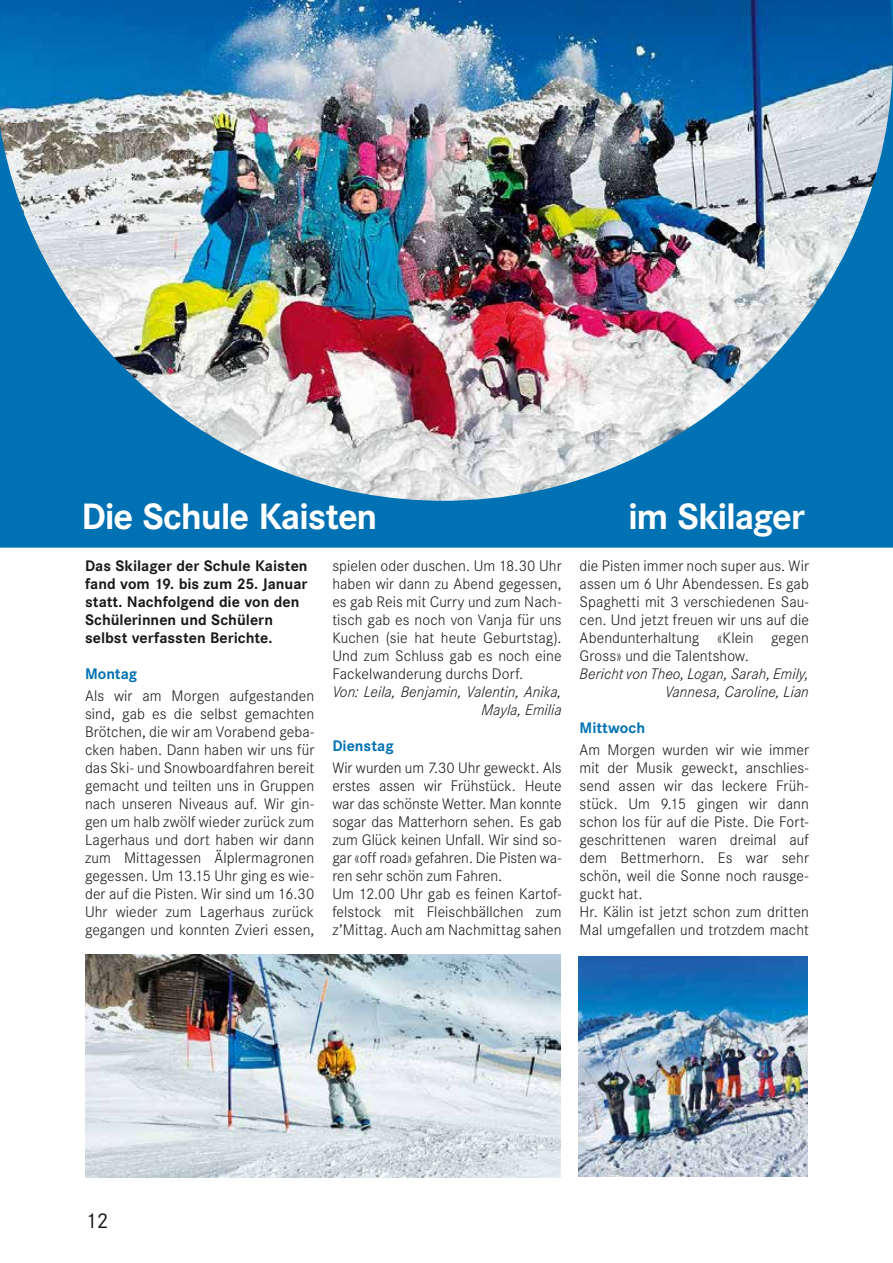
<style>
.page{position:relative;width:893px;height:1263px;background:#fff}
.page>*{position:absolute;margin:0;border:0;box-sizing:border-box;transform-origin:0 0}
.t1{font:700 36px "Corporate S";letter-spacing:-.03em;color:#fff}
.t2{font:21px "Corporate S";color:#1a1a18}
.t3{font:300 15px/18px "Corporate S";letter-spacing:.005em;color:#1a1a18;text-align:justify}
.t4{font:700 15px/18px "Corporate S";color:#1a1a18}
.t5{font:italic 300 15px/18px "Corporate S";letter-spacing:.005em;color:#1a1a18;text-align:right}
.t6{font:700 15px "Corporate S";color:#0072b4}
</style>
<div class="page">
<div style="left:0;top:501px;width:893px;height:47px;background:#0072b4"></div>
<img style="left:85px;top:955px;width:476px;height:223px">
<img style="left:579px;top:957px;width:229px;height:220px">
<img style="left:0;top:0;width:893px;height:501px">
<h1 class="t1" style="left:81px;top:494px;width:298px">Die Schule Kaisten</h1>
<h1 class="t1" style="left:628px;top:494px;width:179px">im Skilager</h1>
<p class="t4" style="left:85px;top:557px;width:224px">Das Skilager der Schule Kaisten fand vom 19. bis zum 25. Januar statt. Nachfolgend die von den<br>Schülerinnen und Schülern selbst verfassten Berichte.</p>
<p class="t6" style="left:85px;top:664px;width:54px">Montag</p>
<p class="t3" style="left:85px;top:687px;width:231px">Als wir am Morgen aufgestanden sind, gab es die selbst gemachten Brötchen, die wir am Vorabend geba&shy;cken haben. Dann haben wir uns für das Ski- und Snowboardfahren bereit gemacht und teilten uns in Gruppen nach unseren Niveaus auf. Wir gin&shy;gen um halb zwölf wieder zurück zum Lagerhaus und dort haben wir dann zum Mittagessen Älplermagronen gegessen. Um 13.15 Uhr ging es wie&shy;der auf die Pisten. Wir sind um 16.30<br>Uhr wieder zum Lagerhaus zurück gegangen und konnten Zvieri essen,</p>
<p class="t3" style="left:332px;top:556px;width:231px">spielen oder duschen. Um 18.30 Uhr haben wir dann zu Abend gegessen, es gab Reis mit Curry und zum Nach&shy;tisch gab es noch von Vanja für uns Kuchen (sie hat heute Geburtstag).<br>Und zum Schluss gab es noch eine Fackelwanderung durchs Dorf.</p>
<p class="t5" style="left:332px;top:682px;width:231px">Von: Leila, Benjamin, Valentin, Anika,<br>Mayla, Emilia</p>
<p class="t6" style="left:332px;top:736px;width:63px">Dienstag</p>
<p class="t3" style="left:332px;top:759px;width:231px;text-align:left">Wir wurden um 7.30 Uhr geweckt. Als erstes assen wir Frühstück. Heute war das schönste Wetter. Man konnte sogar das Matterhorn sehen. Es gab zum Glück keinen Unfall. Wir sind so&shy;gar «off road» gefahren. Die Pisten wa&shy;ren sehr schön zum Fahren.<br>Um 12.00 Uhr gab es feinen Kartof&shy;felstock mit Fleischbällchen zum z’Mittag. Auch am Nachmittag sahen</p>
<p class="t3" style="left:580px;top:556px;width:231px">die Pisten immer noch super aus. Wir assen um 6 Uhr Abendessen. Es gab Spaghetti mit 3 verschiedenen Sau&shy;cen. Und jetzt freuen wir uns auf die Abendunterhaltung «Klein gegen Gross» und die Talentshow.</p>
<p class="t5" style="left:580px;top:664px;width:231px">Bericht von Theo, Logan, Sarah, Emily,<br>Vannesa, Caroline, Lian</p>
<p class="t6" style="left:580px;top:718px;width:67px">Mittwoch</p>
<p class="t3" style="left:580px;top:741px;width:231px;text-align:left">Am Morgen wurden wir wie immer mit der Musik geweckt, anschlies&shy;send assen wir das leckere Früh&shy;stück. Um 9.15 gingen wir dann schon los für auf die Piste. Die Fort&shy;geschrittenen waren dreimal auf dem Bettmerhorn. Es war sehr schön, weil die Sonne noch rausge&shy;guckt hat.<br>Hr. Kälin ist jetzt schon zum dritten<br>Mal umgefallen und trotzdem macht</p>
<h2 class="t2" style="left:85px;top:1208px;width:25px">12</h2>
</div>
